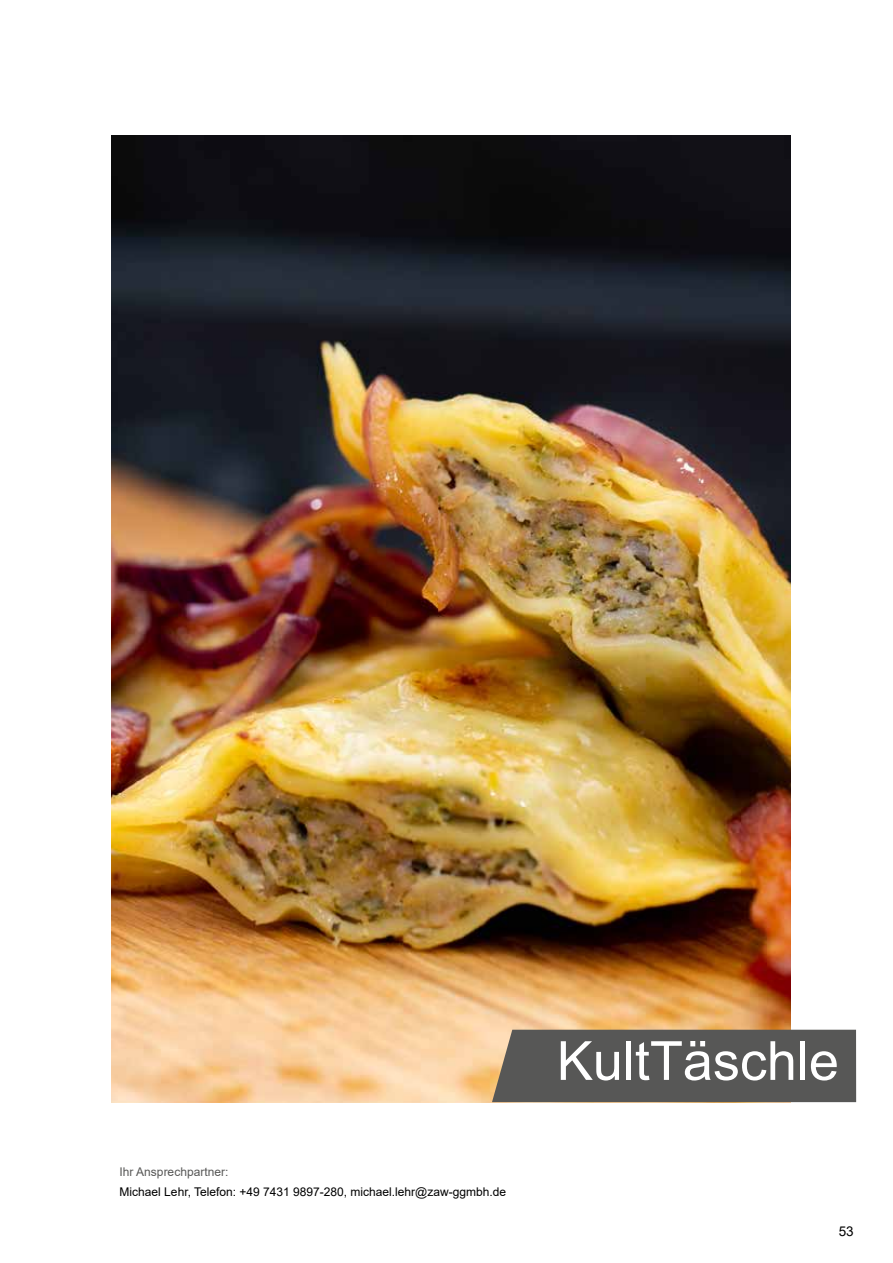
<style>
.page{position:relative;width:893px;height:1263px;background:#fff}
.page>*{position:absolute;margin:0;border:0;box-sizing:border-box;transform-origin:0 0}
.t1{font:54px "Arial";color:#fff}
.t2{font:13.5px "Arial";color:#000}
.t3{font:12px "Arial";color:#000}
.t4{font:12px "Arial";color:#575756}
</style>
<div class="page">
<hr style="left:0;top:0;width:1px;height:1263px;background:#9d9d9c">
<img style="left:111px;top:135px;width:679px;height:967px">
<img style="left:0;top:948px;width:1px;height:260px">
<div style="left:492px;top:1030px;width:364px;height:72px;background:#575756"></div>
<p class="t4" style="left:120px;top:1164px;width:110px">Ihr Ansprechpartner:</p>
<p class="t3" style="left:120px;top:1183px;width:388px">Michael Lehr, Telefon: +49 7431 9897-280, michael.lehr@zaw-ggmbh.de</p>
<h1 class="t1" style="left:557px;top:1024px;width:284px">KultTäschle</h1>
<p class="t2" style="left:839px;top:1222px;width:17px">53</p>
</div>
